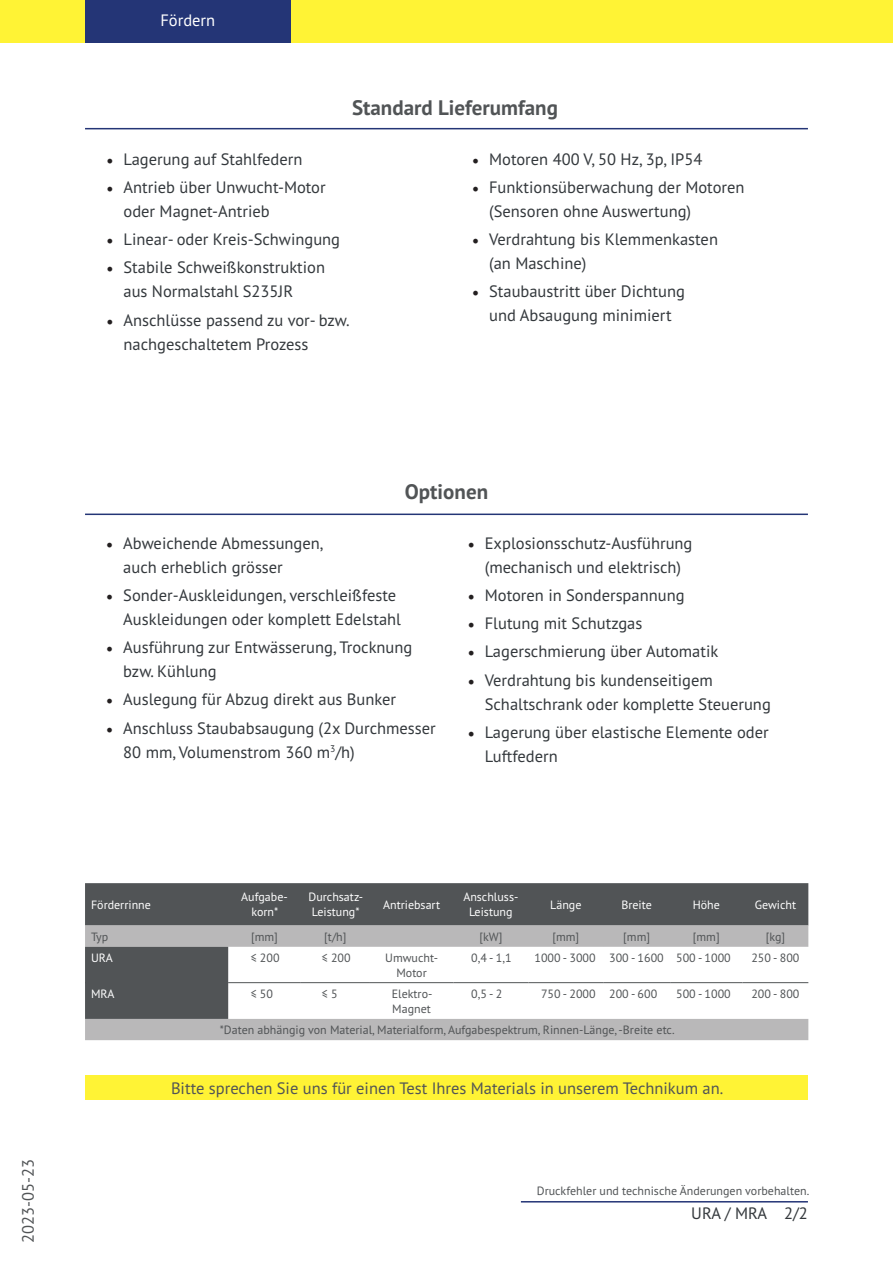
<style>
.page{position:relative;width:893px;height:1263px;background:#fff}
.page>*{position:absolute;margin:0;border:0;box-sizing:border-box;transform-origin:0 0}
.t1{font:700 21px "PT Sans Pro";color:#515456}
.t2{font:16.5px/24px "PT Sans Pro";color:#33383c}
.t3{font:16.5px "PT Sans Pro";color:#515456}
.t4{font:16.5px "PT Sans Pro";color:#fff}
.t5{font:12px/15px "PT Sans Pro";color:#515456;text-align:center}
.t6{font:12px/15px "PT Sans Pro";color:#fff;text-align:center}
.s1{font-family:"Minion Pro";font-size:18px;color:#231f20}
</style>
<div class="page">
<hr style="left:85px;top:513px;width:723px;height:2px;background:#243576">
<hr style="left:85px;top:128px;width:723px;height:1px;background:#243576">
<div style="left:0;top:0;width:893px;height:43px;background:#fff335"></div>
<div style="left:85px;top:0;width:206px;height:43px;background:#243576"></div>
<hr style="left:521px;top:1201px;width:287px;height:1px;background:#243576">
<div style="left:85px;top:883px;width:723px;height:42px;background:#515456"></div>
<svg style="left:85px;top:925px;width:723px;height:115px"></svg>
<div style="left:85px;top:947px;width:143px;height:72px;background:#515456"></div>
<hr style="left:453px;top:982px;width:75px;height:1px;background:#515456">
<hr style="left:670px;top:982px;width:72px;height:1px;background:#515456">
<hr style="left:742px;top:982px;width:66px;height:1px;background:#515456">
<hr style="left:228px;top:982px;width:73px;height:1px;background:#515456">
<hr style="left:301px;top:982px;width:69px;height:1px;background:#515456">
<hr style="left:370px;top:982px;width:83px;height:1px;background:#515456">
<hr style="left:528px;top:982px;width:75px;height:1px;background:#515456">
<hr style="left:603px;top:982px;width:67px;height:1px;background:#515456">
<hr style="left:85px;top:982px;width:143px;height:1px;background:#515456">
<div style="left:85px;top:1075px;width:723px;height:24px;background:#fff335"></div>
<p class="t3" style="left:17px;top:1243px;width:85px;rotate:-90deg">2023-05-23</p>
<p class="t4" style="left:160px;top:10px;width:56px">Fördern</p>
<p class="t1" style="left:352px;top:94px;width:207px">Standard Lieferumfang</p>
<p class="t2" style="left:107px;top:146px;width:197px"><span class="s1">•</span> Lagerung auf Stahlfedern</p>
<p class="t2" style="left:124px;top:175px;width:204px;text-indent:-17px"><span class="s1">•</span> Antrieb über Unwucht-Motor oder Magnet-Antrieb</p>
<p class="t2" style="left:107px;top:227px;width:235px"><span class="s1">•</span> Linear- oder Kreis-Schwingung</p>
<p class="t2" style="left:124px;top:255px;width:203px;text-indent:-17px"><span class="s1">•</span> Stabile Schweißkonstruktion aus Normalstahl S235JR</p>
<p class="t2" style="left:124px;top:307px;width:228px;text-indent:-17px"><span class="s1">•</span> Anschlüsse passend zu vor- bzw. nachgeschaltetem Prozess</p>
<p class="t2" style="left:472px;top:146px;width:232px"><span class="s1">•</span> Motoren 400 V, 50 Hz, 3p, IP54</p>
<p class="t2" style="left:489px;top:175px;width:257px;text-indent:-17px"><span class="s1">•</span> Funktionsüberwachung der Motoren (Sensoren ohne Auswertung)</p>
<p class="t2" style="left:489px;top:227px;width:230px;text-indent:-17px"><span class="s1">•</span> Verdrahtung bis Klemmenkasten (an Maschine)</p>
<p class="t2" style="left:472px;top:279px;width:214px;text-align:center"><span class="s1">•</span> Staubaustritt über Dichtung und Absaugung minimiert</p>
<p class="t1" style="left:405px;top:478px;width:85px">Optionen</p>
<p class="t2" style="left:123px;top:530px;width:202px;text-indent:-17px"><span class="s1">•</span> Abweichende Abmessungen, auch erheblich grösser</p>
<p class="t2" style="left:106px;top:583px;width:296px;text-align:right"><span class="s1">•</span> Sonder-Auskleidungen, verschleißfeste<br>Auskleidungen oder komplett Edelstahl</p>
<p class="t2" style="left:123px;top:635px;width:291px;text-indent:-17px"><span class="s1">•</span> Ausführung zur Entwässerung, Trocknung bzw. Kühlung</p>
<p class="t2" style="left:106px;top:687px;width:291px"><span class="s1">•</span> Auslegung für Abzug direkt aus Bunker</p>
<p class="t2" style="left:123px;top:715px;width:314px;text-indent:-17px"><span class="s1">•</span> Anschluss Staubabsaugung (2x Durchmesser<br>80 mm, Volumenstrom 360 m<sup>3</sup>/h)</p>
<p class="t2" style="left:468px;top:530px;width:226px;text-align:center"><span class="s1">•</span> Explosionsschutz-Ausführung (mechanisch und elektrisch)</p>
<p class="t2" style="left:468px;top:583px;width:218px"><span class="s1">•</span> Motoren in Sonderspannung</p>
<p class="t2" style="left:468px;top:611px;width:176px"><span class="s1">•</span> Flutung mit Schutzgas</p>
<p class="t2" style="left:468px;top:639px;width:252px"><span class="s1">•</span> Lagerschmierung über Automatik</p>
<p class="t2" style="left:485px;top:667px;width:288px;text-indent:-17px"><span class="s1">•</span> Verdrahtung bis kundenseitigem<br>Schaltschrank oder komplette Steuerung</p>
<p class="t2" style="left:485px;top:720px;width:285px;text-indent:-17px"><span class="s1">•</span> Lagerung über elastische Elemente oder<br>Luftfedern</p>
<p class="t6" style="left:91px;top:897px;width:61px">Förderrinne</p>
<p class="t6" style="left:241px;top:889px;width:48px">Aufgabe&shy;korn*</p>
<p class="t6" style="left:309px;top:889px;width:56px">Durchsatz-</p>
<p class="t6" style="left:312px;top:904px;width:49px">Leistung*</p>
<p class="t6" style="left:383px;top:897px;width:59px">Antriebsart</p>
<p class="t6" style="left:463px;top:889px;width:57px">Anschluss-<br>Leistung</p>
<p class="t6" style="left:550px;top:897px;width:33px">Länge</p>
<p class="t6" style="left:621px;top:897px;width:32px">Breite</p>
<p class="t6" style="left:693px;top:897px;width:29px">Höhe</p>
<p class="t6" style="left:755px;top:897px;width:43px">Gewicht</p>
<p class="t5" style="left:91px;top:929px;width:19px">Typ</p>
<p class="t5" style="left:251px;top:929px;width:28px">[mm]</p>
<p class="t5" style="left:324px;top:929px;width:24px">[t/h]</p>
<p class="t5" style="left:479px;top:929px;width:24px">[kW]</p>
<p class="t5" style="left:552px;top:929px;width:28px">[mm]</p>
<p class="t5" style="left:623px;top:929px;width:28px">[mm]</p>
<p class="t5" style="left:693px;top:929px;width:28px">[mm]</p>
<p class="t5" style="left:766px;top:929px;width:21px">[kg]</p>
<p class="t6" style="left:91px;top:950px;width:23px">URA</p>
<p class="t5" style="left:251px;top:950px;width:30px">≤ 200</p>
<p class="t5" style="left:322px;top:950px;width:30px">≤ 200</p>
<p class="t5" style="left:385px;top:950px;width:54px">Umwucht-<br>Motor</p>
<p class="t5" style="left:471px;top:950px;width:42px">0,4 - 1,1</p>
<p class="t5" style="left:534px;top:950px;width:63px">1000 - 3000</p>
<p class="t5" style="left:609px;top:950px;width:56px">300 - 1600</p>
<p class="t5" style="left:676px;top:950px;width:56px">500 - 1000</p>
<p class="t5" style="left:751px;top:950px;width:50px">250 - 800</p>
<p class="t6" style="left:91px;top:986px;width:25px">MRA</p>
<p class="t5" style="left:251px;top:986px;width:24px">≤ 50</p>
<p class="t5" style="left:322px;top:986px;width:17px">≤ 5</p>
<p class="t5" style="left:392px;top:986px;width:42px;text-align:left">Elektro-<br>Magnet</p>
<p class="t5" style="left:471px;top:986px;width:33px">0,5 - 2</p>
<p class="t5" style="left:541px;top:986px;width:56px">750 - 2000</p>
<p class="t5" style="left:609px;top:986px;width:50px">200 - 600</p>
<p class="t5" style="left:676px;top:986px;width:56px">500 - 1000</p>
<p class="t5" style="left:751px;top:986px;width:50px">200 - 800</p>
<p class="t5" style="left:220px;top:1022px;width:456px">*Daten abhängig von Material, Materialform, Aufgabespektrum, Rinnen-Länge, -Breite etc.</p>
<p class="t3" style="left:171px;top:1077px;width:554px">Bitte sprechen Sie uns für einen Test Ihres Materials in unserem Technikum an.</p>
<p class="t5" style="left:537px;top:1183px;width:274px">Druckfehler und technische Änderungen vorbehalten.</p>
<p class="t2" style="left:691px;top:1201px;width:118px">URA / MRA 2/2</p>
</div>
